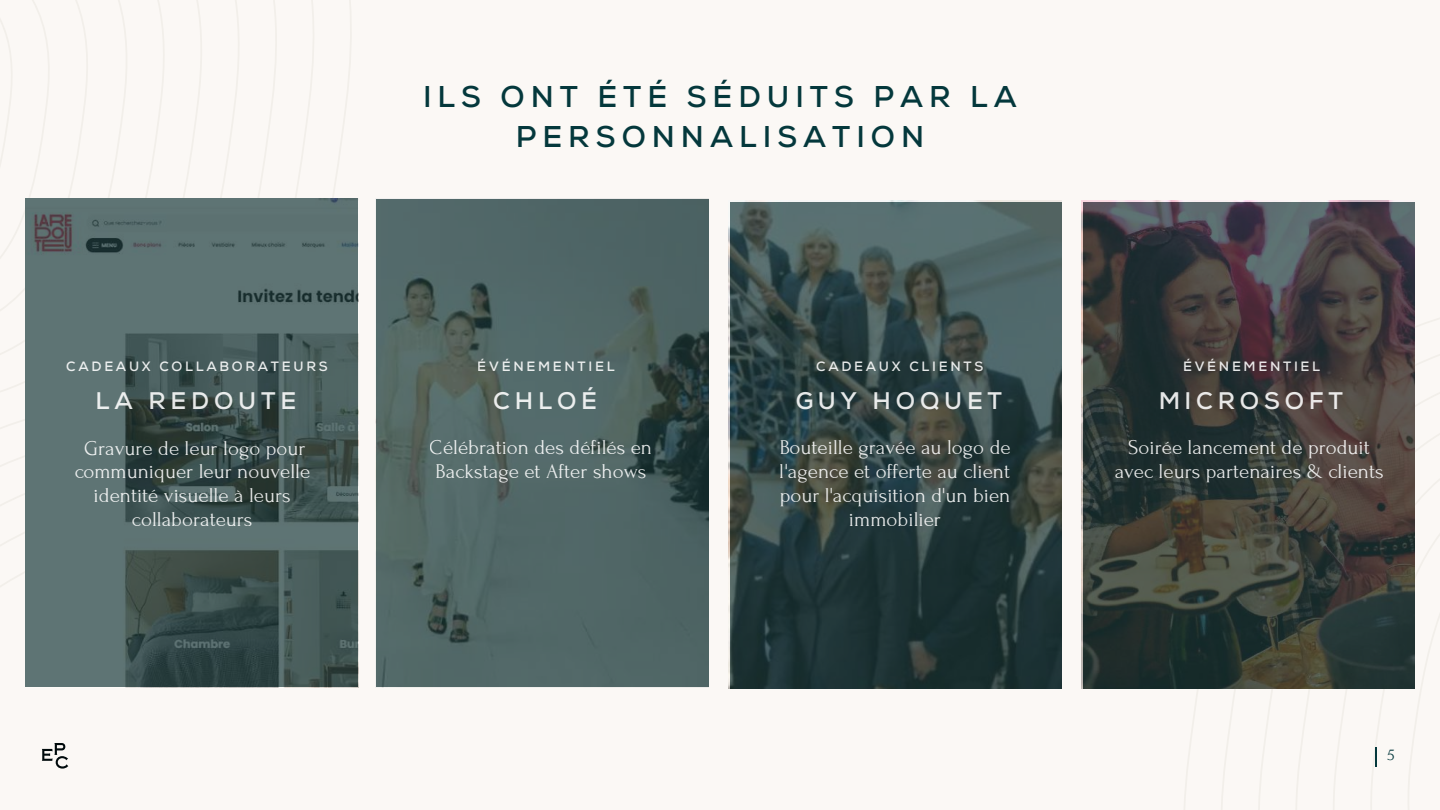
<style>
.page{position:relative;width:1440px;height:810px;background:#fbf8f5}
.page>*{position:absolute;margin:0;border:0;box-sizing:border-box;transform-origin:0 0}
.t1{font:700 30px/40.5px "Nexa";letter-spacing:.2em;color:#04383c;text-align:center}
.t2{font:700 24px "Nexa";letter-spacing:.2em;color:#fff}
.t3{font:21px/24.2px "Forum";color:#fff;text-align:center}
.t4{font:16.5px "Forum";color:#04383c}
.t5{font:700 13.5px "Nexa";letter-spacing:.2em;color:#fff}
</style>
<div class="page">
<svg style="left:0;top:0;width:129px;height:355px"></svg>
<img style="left:25px;top:199px;width:333px;height:488px">
<img style="left:375px;top:199px;width:333px;height:488px">
<svg style="left:1333px;top:479px;width:107px;height:331px"></svg>
<img style="left:729px;top:201px;width:333px;height:488px">
<img style="left:1081px;top:201px;width:333px;height:488px">
<svg style="left:42px;top:743px;width:26px;height:26px"></svg>
<p class="t5" style="left:66px;top:358px;width:263px">CADEAUX COLLABORATEURS</p>
<p class="t2" style="left:96px;top:387px;width:202px">LA REDOUTE</p>
<p class="t3" style="left:74px;top:436px;width:238px;line-height:23.7px">Gravure de leur logo pour communiquer leur nouvelle identité visuelle à leurs collaborateurs</p>
<h1 class="t1" style="left:423px;top:77px;width:595px">ILS ONT ÉTÉ SÉDUITS PAR LA<br>PERSONNALISATION</h1>
<p class="t5" style="left:478px;top:358px;width:138px">ÉVÉNEMENTIEL</p>
<p class="t2" style="left:493px;top:387px;width:105px">CHLOÉ</p>
<p class="t3" style="left:430px;top:435px;width:224px;text-align:left">Célébration des défilés en<br>Backstage et After shows</p>
<p class="t5" style="left:816px;top:358px;width:169px">CADEAUX CLIENTS</p>
<p class="t2" style="left:795px;top:387px;width:209px">GUY HOQUET</p>
<p class="t3" style="left:779px;top:435px;width:233px">Bouteille gravée au logo de l'agence et offerte au client pour l'acquisition d'un bien immobilier</p>
<p class="t5" style="left:1183px;top:358px;width:138px">ÉVÉNEMENTIEL</p>
<p class="t2" style="left:1158px;top:387px;width:187px">MICROSOFT</p>
<p class="t3" style="left:1114px;top:435px;width:271px">Soirée lancement de produit avec leurs partenaires &amp; clients</p>
<p class="t4" style="left:1388px;top:746px;width:9px">5</p>
</div>
